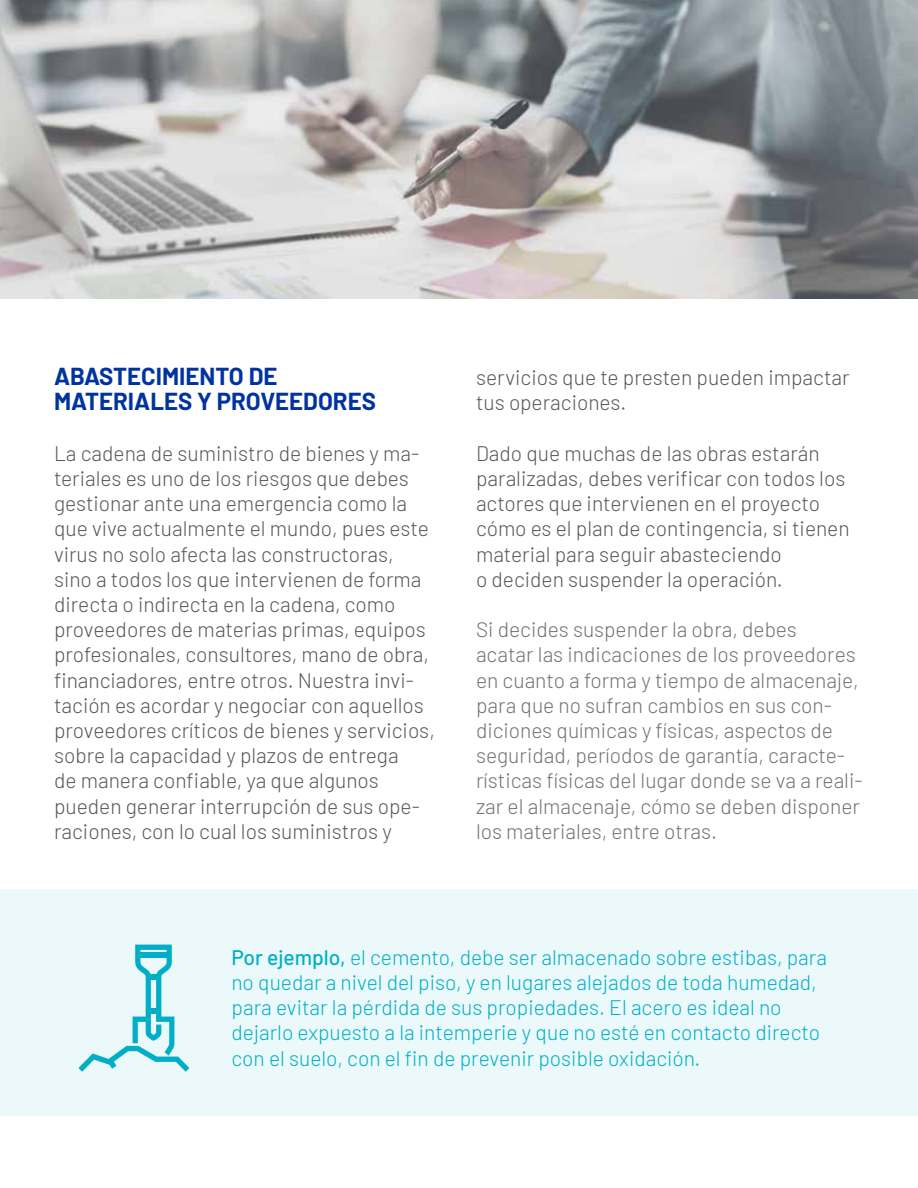
<style>
.page{position:relative;width:918px;height:1188px;background:#fff}
.page>*{position:absolute;margin:0;border:0;box-sizing:border-box;transform-origin:0 0}
.t1{font:700 24px/25.2px "Barlow";color:#0033a0}
.t2{font:300 21px/25.2px "Barlow";color:#575757}
.t3{font:300 21px/25.2px "Barlow";color:#707372}
.t4{font:300 21px/25.2px "Barlow";color:#00afc7}
.s1{font-weight:500}
</style>
<div class="page">
<img style="left:0;top:0;width:918px;height:298px">
<div style="left:0;top:889px;width:918px;height:227px;background:#ebf9fa"></div>
<svg style="left:78px;top:945px;width:111px;height:127px"></svg>
<div style="left:148px;top:1009px;width:11px;height:5px;background:#00afc7"></div>
<p class="t1" style="left:54px;top:362px;width:324px">ABASTECIMIENTO DE<br>MATERIALES Y PROVEEDORES</p>
<p class="t2" style="left:54px;top:439px;width:382px">La cadena de suministro de bienes y ma&shy;teriales es uno de los riesgos que debes gestionar ante una emergencia como la que vive actualmente el mundo, pues este virus no solo afecta las constructoras, sino a todos los que intervienen de forma directa o indirecta en la cadena, como proveedores de materias primas, equipos profesionales, consultores, mano de obra, financiadores, entre otros. Nuestra invi&shy;tación es acordar y negociar con aquellos proveedores críticos de bienes y servicios, sobre la capacidad y plazos de entrega<br>de manera confiable, ya que algunos pueden generar interrupción de sus ope&shy;raciones, con lo cual los suministros y</p>
<p class="t2" style="left:476px;top:363px;width:375px">servicios que te presten pueden impactar tus operaciones.</p>
<p class="t2" style="left:476px;top:439px;width:375px">Dado que muchas de las obras estarán paralizadas, debes verificar con todos los actores que intervienen en el proyecto cómo es el plan de contingencia, si tienen material para seguir abasteciendo<br>o deciden suspender la operación.</p>
<p class="t3" style="left:476px;top:615px;width:388px">Si decides suspender la obra, debes<br>acatar las indicaciones de los proveedores en cuanto a forma y tiempo de almacenaje, para que no sufran cambios en sus con&shy;diciones químicas y físicas, aspectos de seguridad, períodos de garantía, caracte&shy;rísticas físicas del lugar donde se va a reali&shy;zar el almacenaje, cómo se deben disponer los materiales, entre otras.</p>
<p class="t4" style="left:232px;top:943px;width:597px"><span class="s1">Por ejemplo,</span> el cemento, debe ser almacenado sobre estibas, para no quedar a nivel del piso, y en lugares alejados de toda humedad, para evitar la pérdida de sus propiedades. El acero es ideal no dejarlo expuesto a la intemperie y que no esté en contacto directo con el suelo, con el fin de prevenir posible oxidación.</p>
</div>
